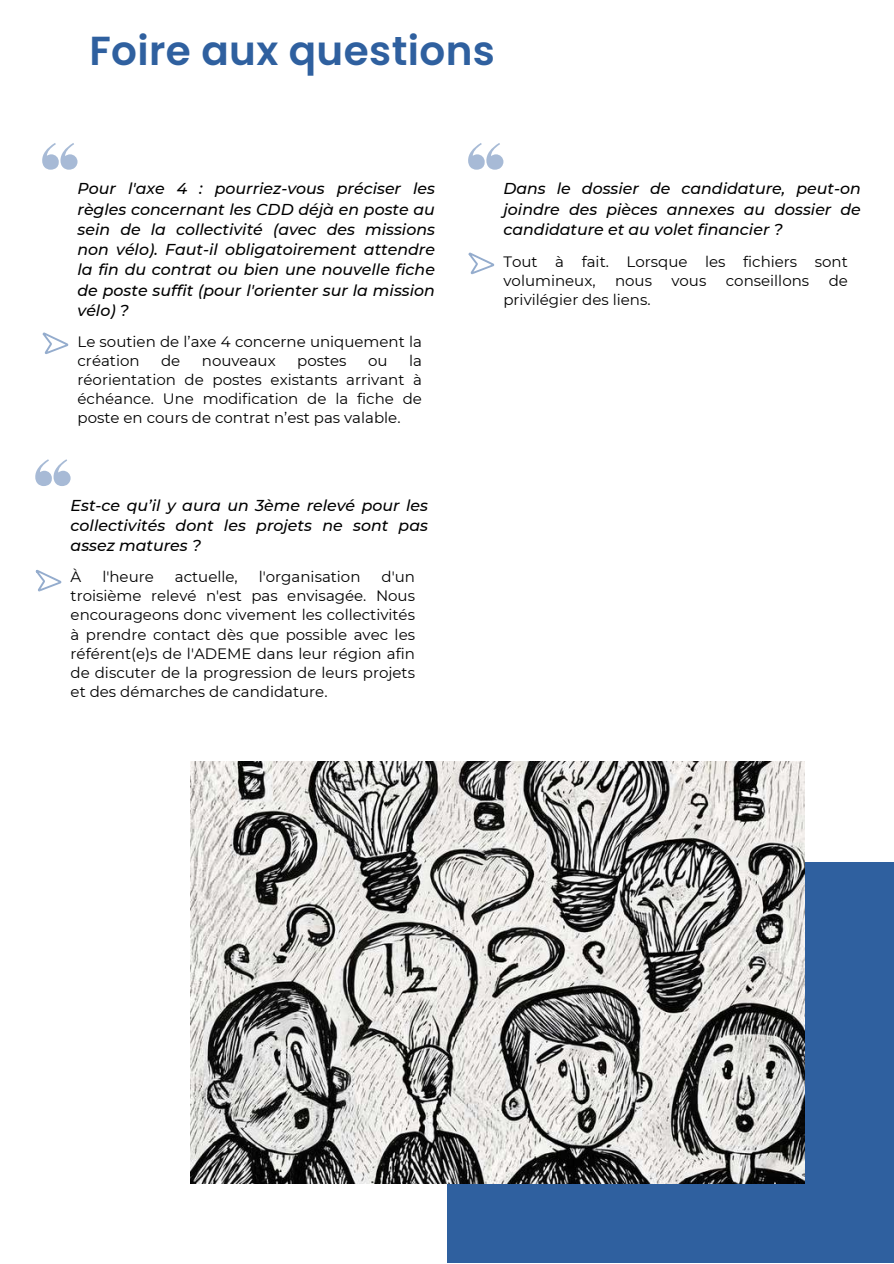
<style>
.page{position:relative;width:894px;height:1264px;background:#fff}
.page>*{position:absolute;margin:0;border:0;box-sizing:border-box;transform-origin:0 0}
.t1{font:600 40.5px "Poppins";letter-spacing:.01em;color:#2f609f}
.t2{font:italic 500 15.75px/20.2px "Montserrat";color:#000;text-align:justify}
.t3{font:15px/19.2px "Montserrat";color:#000}
</style>
<div class="page">
<svg style="left:468px;top:252px;width:26px;height:22px"></svg>
<svg style="left:468px;top:143px;width:35px;height:27px"></svg>
<svg style="left:35px;top:569px;width:27px;height:23px"></svg>
<svg style="left:35px;top:459px;width:35px;height:27px"></svg>
<div style="left:446px;top:862px;width:446px;height:401px;background:#2f609f"></div>
<img style="left:190px;top:761px;width:614px;height:422px">
<svg style="left:42px;top:332px;width:27px;height:22px"></svg>
<svg style="left:42px;top:143px;width:35px;height:27px"></svg>
<h1 class="t1" style="left:89px;top:22px;width:407px">Foire aux questions</h1>
<p class="t2" style="left:77px;top:179px;width:359px">Pour l'axe 4 : pourriez-vous préciser les règles concernant les CDD déjà en poste au sein de la collectivité (avec des missions non vélo). Faut-il obligatoirement attendre la fin du contrat ou bien une nouvelle fiche de poste suffit (pour l'orienter sur la mission vélo) ?</p>
<p class="t3" style="left:77px;top:332px;width:346px">Le soutien de l’axe 4 concerne uniquement la création</p>
<p class="t3" style="left:77px;top:351px;width:346px;text-align:justify;text-indent:331px">la réorientation de postes existants arrivant à échéance. Une modification de la fiche de poste en cours de contrat n’est pas valable.</p>
<p class="t3" style="left:161px;top:351px;width:21px">de</p>
<p class="t3" style="left:202px;top:351px;width:75px">nouveaux</p>
<p class="t3" style="left:297px;top:351px;width:51px">postes</p>
<p class="t3" style="left:368px;top:351px;width:21px">ou</p>
<p class="t2" style="left:71px;top:495px;width:359px">Est-ce qu’il y aura un 3ème relevé pour les collectivités dont les projets ne sont pas assez matures ?</p>
<p class="t3" style="left:71px;top:567px;width:12px">À</p>
<p class="t3" style="left:102px;top:567px;width:53px">l'heure</p>
<p class="t3" style="left:175px;top:567px;width:64px">actuelle,</p>
<p class="t3" style="left:259px;top:567px;width:103px">l'organisation</p>
<p class="t3" style="left:71px;top:567px;width:346px;text-align:justify;text-indent:311px">d'un troisième relevé n'est pas envisagée. Nous encourageons donc vivement les collectivités à prendre contact dès que possible avec les référent(e)s de l'ADEME dans leur région afin de discuter de la progression de leurs projets et des démarches de candidature.</p>
<p class="t2" style="left:503px;top:179px;width:359px">Dans le dossier de candidature, peut-on joindre des pièces annexes au dossier de candidature et au volet financier ?</p>
<p class="t3" style="left:503px;top:252px;width:346px">Tout à fait. Lorsque les fichiers sont volumineux,</p>
<p class="t3" style="left:615px;top:271px;width:38px">nous</p>
<p class="t3" style="left:671px;top:271px;width:36px">vous</p>
<p class="t3" style="left:725px;top:271px;width:85px">conseillons</p>
<p class="t3" style="left:828px;top:271px;width:21px">de</p>
<p class="t3" style="left:503px;top:290px;width:149px">privilégier des liens.</p>
</div>
